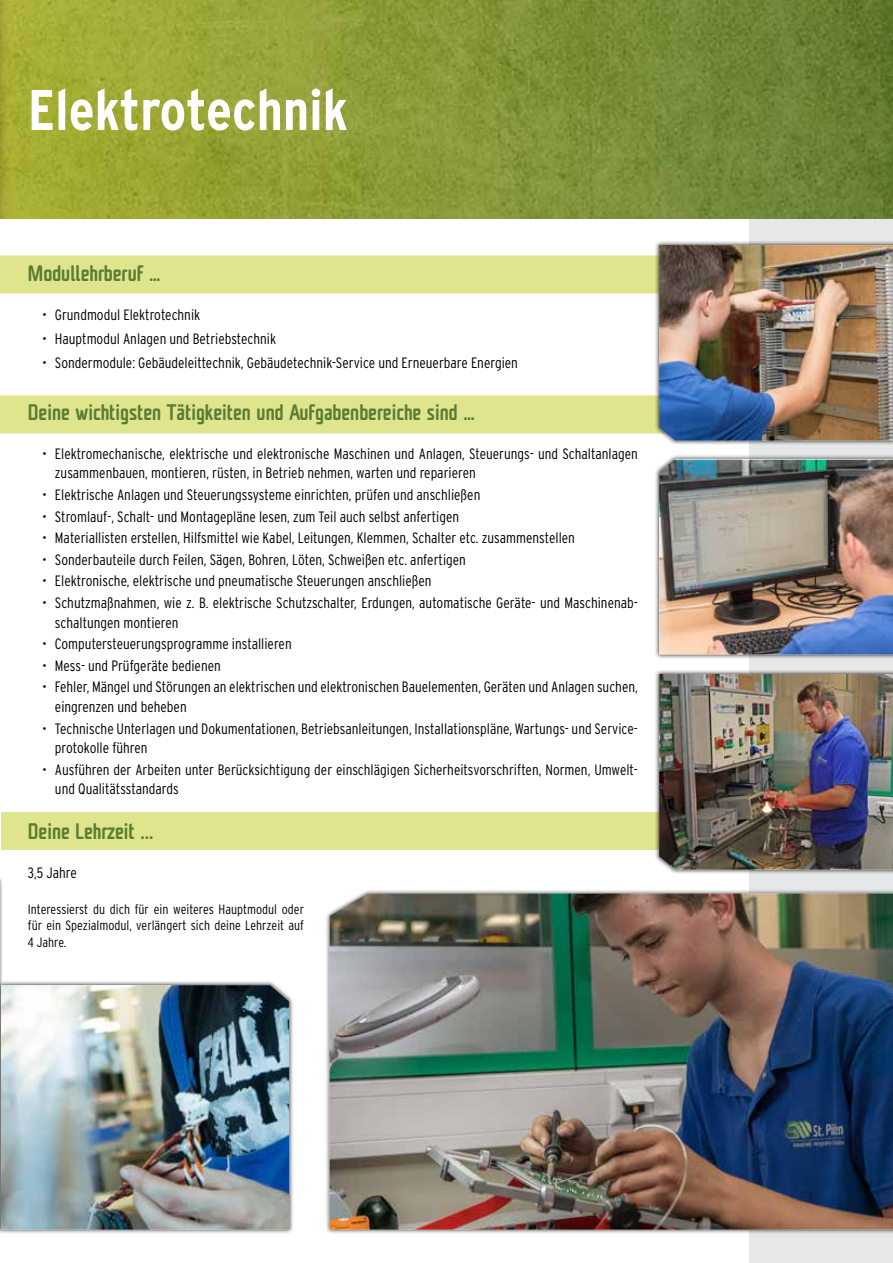
<style>
.page{position:relative;width:893px;height:1263px;background:#fff}
.page>*{position:absolute;margin:0;border:0;box-sizing:border-box;transform-origin:0 0}
.t1{font:700 condensed 57px "Interstate";color:#fff}
.t2{font:500 condensed 21px "Unicod Sans";color:#5a7c34}
.t3{font:300 condensed 15px/19.5px "Interstate";color:#000}
.t4{font:300 condensed 13.5px/16.5px "Interstate";color:#000;text-align:justify}
</style>
<div class="page">
<div style="left:1px;top:812px;width:653px;height:38px;background:#dfe58d"></div>
<div style="left:0;top:395px;width:654px;height:38px;background:#dfe58d"></div>
<div style="left:0;top:255px;width:654px;height:38px;background:#dfe58d"></div>
<div style="left:749px;top:218px;width:144px;height:1045px;background:#e6e7e8"></div>
<img style="left:0;top:0;width:893px;height:218px">
<hr style="left:0;top:875px;width:3px;height:359px;background:#000;opacity:.75">
<div style="left:325px;top:889px;width:568px;height:345px;background:#000;opacity:.75"></div>
<img style="left:330px;top:893px;width:563px;height:337px">
<div style="left:654px;top:240px;width:239px;height:205px;background:#000;opacity:.75"></div>
<img style="left:659px;top:245px;width:234px;height:196px">
<div style="left:654px;top:454px;width:239px;height:205px;background:#000;opacity:.75"></div>
<img style="left:659px;top:460px;width:234px;height:194px">
<div style="left:0;top:980px;width:294px;height:254px;background:#000;opacity:.75"></div>
<img style="left:1px;top:985px;width:288px;height:245px">
<div style="left:654px;top:669px;width:239px;height:205px;background:#000;opacity:.75"></div>
<img style="left:659px;top:674px;width:234px;height:196px">
<h1 class="t1" style="left:28px;top:78px;width:321px">Elektrotechnik</h1>
<h2 class="t2" style="left:28px;top:259px;width:134px">Modullehrberuf …</h2>
<p class="t3" style="left:42px;top:305px;width:160px">• Grundmodul Elektrotechnik</p>
<p class="t3" style="left:42px;top:329px;width:236px">• Hauptmodul Anlagen und Betriebstechnik</p>
<p class="t3" style="left:42px;top:352px;width:477px">• Sondermodule: Gebäudeleittechnik, Gebäudetechnik-Service und Erneuerbare Energien</p>
<h2 class="t2" style="left:28px;top:398px;width:448px">Deine wichtigsten Tätigkeiten und Aufgabenbereiche sind …</h2>
<p class="t3" style="left:55px;top:444px;width:584px;text-indent:-13px">• Elektromechanische, elektrische und elektronische Maschinen und Anlagen, Steuerungs- und Schaltanlagen zusammenbauen, montieren, rüsten, in Betrieb nehmen, warten und reparieren</p>
<p class="t3" style="left:42px;top:485px;width:440px">• Elektrische Anlagen und Steuerungssysteme einrichten, prüfen und anschließen</p>
<p class="t3" style="left:42px;top:506px;width:419px">• Stromlauf-, Schalt- und Montagepläne lesen, zum Teil auch selbst anfertigen</p>
<p class="t3" style="left:42px;top:528px;width:534px">• Materiallisten erstellen, Hilfsmittel wie Kabel, Leitungen, Klemmen, Schalter etc. zusammenstellen</p>
<p class="t3" style="left:42px;top:550px;width:425px">• Sonderbauteile durch Feilen, Sägen, Bohren, Löten, Schweißen etc. anfertigen</p>
<p class="t3" style="left:42px;top:571px;width:391px">• Elektronische, elektrische und pneumatische Steuerungen anschließen</p>
<p class="t3" style="left:55px;top:593px;width:584px;text-indent:-13px">• Schutzmaßnahmen, wie z. B. elektrische Schutzschalter, Erdungen, automatische Geräte- und Maschinenab&shy;schaltungen montieren</p>
<p class="t3" style="left:42px;top:634px;width:251px">• Computersteuerungsprogramme installieren</p>
<p class="t3" style="left:42px;top:656px;width:180px">• Mess- und Prüfgeräte bedienen</p>
<p class="t3" style="left:55px;top:677px;width:584px;text-indent:-13px">• Fehler, Mängel und Störungen an elektrischen und elektronischen Bauelementen, Geräten und Anlagen suchen, eingrenzen und beheben</p>
<p class="t3" style="left:55px;top:718px;width:584px;text-indent:-13px">• Technische Unterlagen und Dokumentationen, Betriebsanleitungen, Installationspläne, Wartungs- und Service&shy;protokolle führen</p>
<p class="t3" style="left:55px;top:759px;width:584px;text-indent:-13px">• Ausführen der Arbeiten unter Berücksichtigung der einschlägigen Sicherheitsvorschriften, Normen, Umwelt&shy;und Qualitätsstandards</p>
<h2 class="t2" style="left:28px;top:817px;width:127px">Deine Lehrzeit ...</h2>
<p class="t3" style="left:28px;top:862px;width:50px">3,5 Jahre</p>
<p class="t4" style="left:28px;top:900px;width:278px">Interessierst du dich für ein weiteres Hauptmodul oder für ein Spezialmodul, verlängert sich deine Lehrzeit auf 4 Jahre.</p>
</div>
